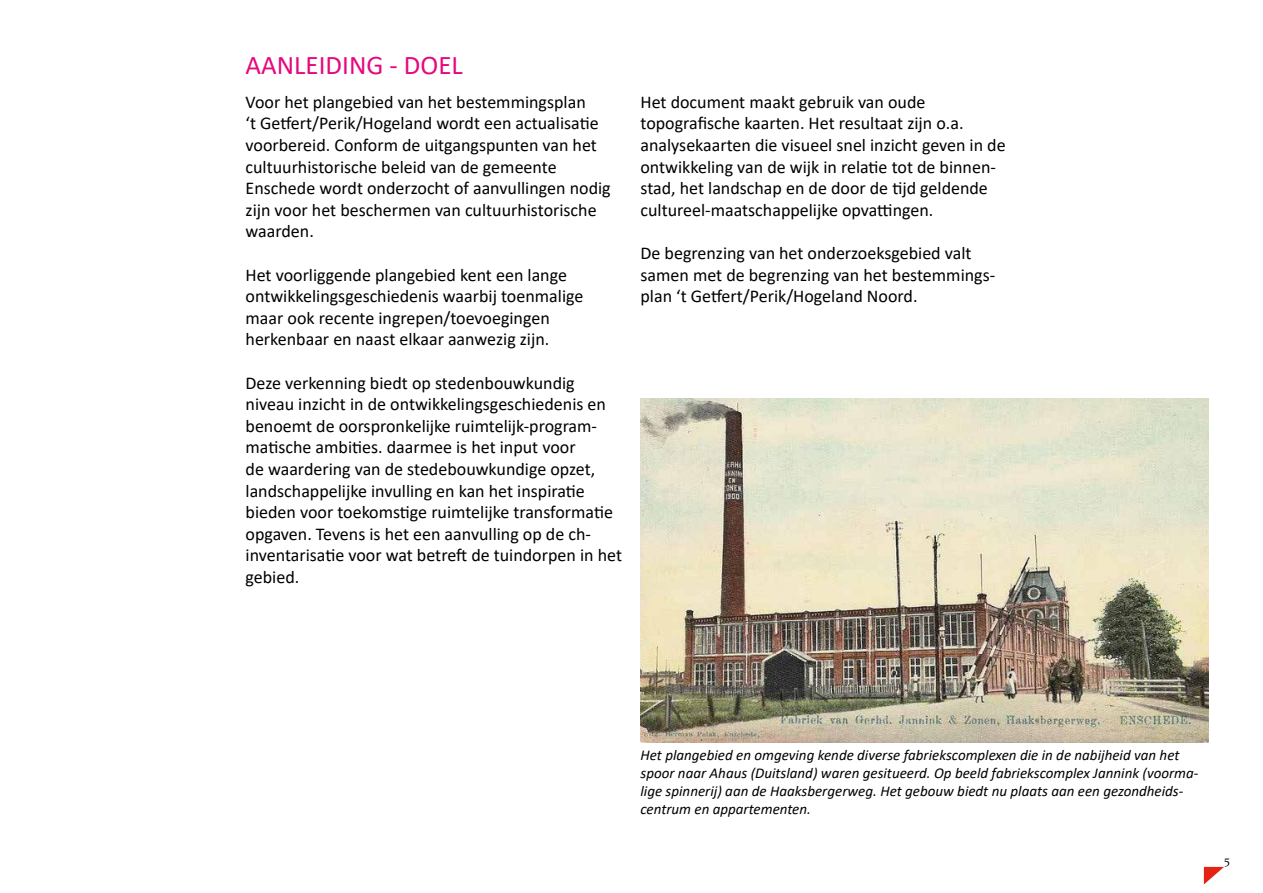
<style>
.page{position:relative;width:1263px;height:893px;background:#fff}
.page>*{position:absolute;margin:0;border:0;box-sizing:border-box;transform-origin:0 0}
.t1{font:27px "Calibri";color:#e5087e}
.t2{font:18px/21.6px "Calibri";color:#000}
.t3{font:italic 15px/18px "Calibri";color:#000}
.t4{font:12px "Constantia";color:#000}
</style>
<div class="page">
<svg style="left:1204px;top:867px;width:20px;height:17px"></svg>
<img style="left:640px;top:398px;width:569px;height:344px">
<h1 class="t1" style="left:246px;top:47px;width:219px">AANLEIDING - DOEL</h1>
<p class="t2" style="left:246px;top:91px;width:367px">Voor het plangebied van het bestemmingsplan<br>‘t Getfert/Perik/Hogeland wordt een actualisatie voorbereid. Conform de uitgangspunten van het cultuurhistorische beleid van de gemeente Enschede wordt onderzocht of aanvullingen nodig zijn voor het beschermen van cultuurhistorische waarden.</p>
<p class="t2" style="left:246px;top:263px;width:339px">Het voorliggende plangebied kent een lange ontwikkelingsgeschiedenis waarbij toenmalige maar ook recente ingrepen/toevoegingen herkenbaar en naast elkaar aanwezig zijn.</p>
<p class="t2" style="left:246px;top:371px;width:378px">Deze verkenning biedt op stedenbouwkundig niveau inzicht in de ontwikkelingsgeschiedenis en benoemt de oorspronkelijke ruimtelijk-program&shy;matische ambities. daarmee is het input voor<br>de waardering van de stedebouwkundige opzet, landschappelijke invulling en kan het inspiratie bieden voor toekomstige ruimtelijke transformatie opgaven. Tevens is het een aanvulling op de ch&shy;inventarisatie voor wat betreft de tuindorpen in het gebied.</p>
<p class="t2" style="left:640px;top:91px;width:367px">Het document maakt gebruik van oude topografische kaarten. Het resultaat zijn o.a. analysekaarten die visueel snel inzicht geven in de ontwikkeling van de wijk in relatie tot de binnen&shy;stad, het landschap en de door de tijd geldende cultureel-maatschappelijke opvattingen.</p>
<p class="t2" style="left:640px;top:242px;width:356px">De begrenzing van het onderzoeksgebied valt samen met de begrenzing van het bestemmings&shy;plan ‘t Getfert/Perik/Hogeland Noord.</p>
<p class="t3" style="left:640px;top:745px;width:559px">Het plangebied en omgeving kende diverse fabriekscomplexen die in de nabijheid van het spoor naar Ahaus (Duitsland) waren gesitueerd. Op beeld fabriekscomplex Jannink (voorma&shy;lige spinnerij) aan de Haaksbergerweg. Het gebouw biedt nu plaats aan een gezondheids&shy;centrum en appartementen.</p>
<p class="t4" style="left:1224px;top:852px;width:7px">5</p>
</div>
